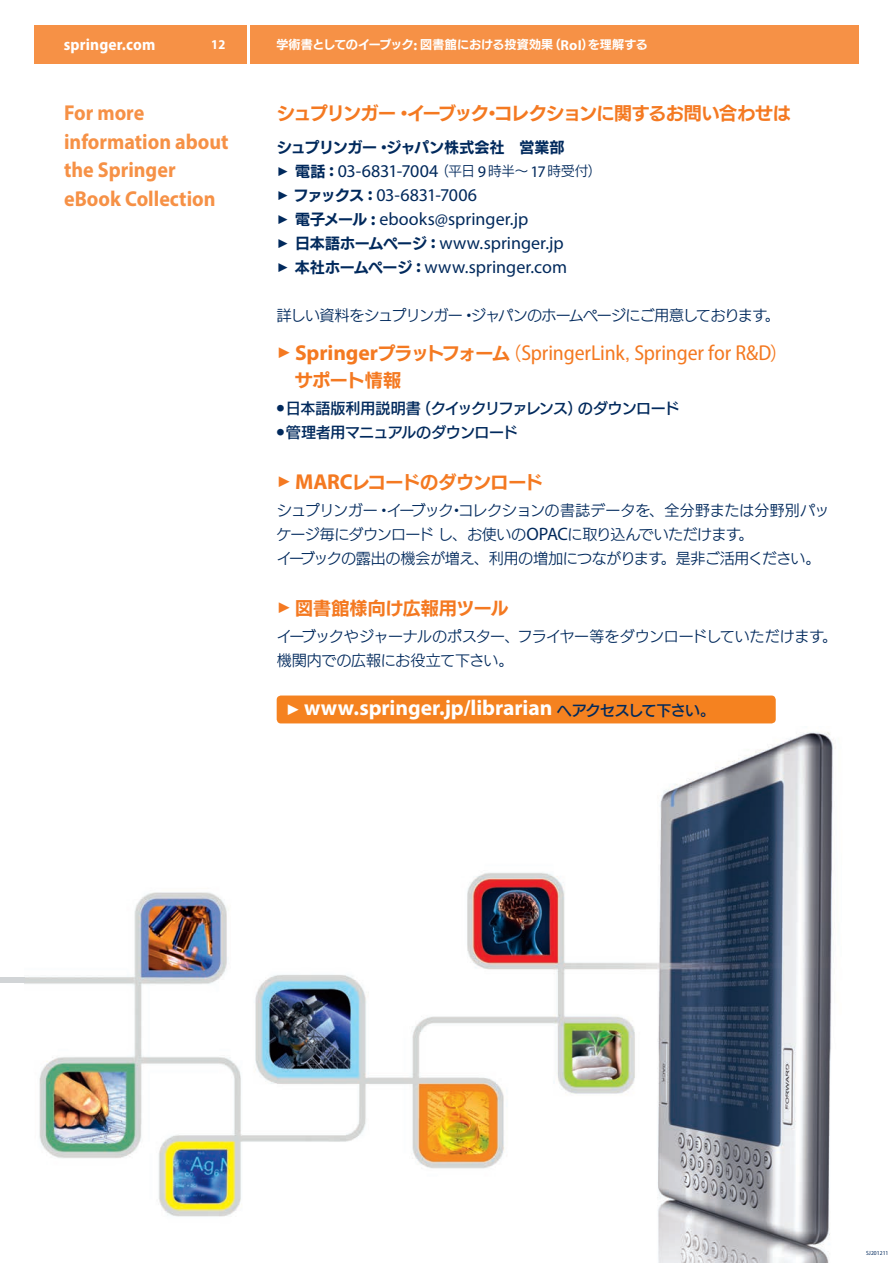
<style>
.page{position:relative;width:893px;height:1263px;background:#fff}
.page>*{position:absolute;margin:0;border:0;box-sizing:border-box;transform-origin:0 0}
.t1{font:700 21.6px/28.5px "Myriad Pro";color:#f69146;scale:.93 1}
.t2{font:semi-condensed 21.6px "Myriad Pro";letter-spacing:-.005em;color:#f47921}
.t3{font:700 21.6px "Myriad Pro";color:#fff}
.t4{font:18px/24px "Myriad Pro";color:#00295c}
.t5{font:18px "New Rodin Pro N B";letter-spacing:-.035em;color:#f47921}
.t6{font:18px "New Rodin Pro N B";letter-spacing:-.005em;color:#f47921}
.t7{font:700 semi-condensed 16.5px "Myriad Pro";letter-spacing:.01em;color:#fff}
.t8{font:15px/24px "New Rodin Pro N M";letter-spacing:-.03em;color:#00295c}
.t9{font:15px "New Rodin Pro N DB";letter-spacing:-.035em;color:#00295c}
.t10{font:15px "New Rodin Pro N M";letter-spacing:-.055em;color:#00295c}
.t11{font:15px "New Rodin Pro N B";letter-spacing:-.01em;color:#00295c}
.t12{font:700 semi-condensed 13.5px "Myriad Pro";color:#fff}
.t13{font:12px "New Rodin Pro N B";color:#fff}
.t14{font:semi-condensed 6px "Myriad Pro";letter-spacing:.01em;color:#00295c}
.s1{font-family:"Myriad Pro";font-weight:700;font-size:14.4px}
.s2{font-family:"S Buttons";font-size:15px}
.s3{font-family:"New Rodin Pro N B";font-size:15px}
.s4{font-weight:700}
.s5{font-family:"New Rodin Pro N M";font-size:13.5px}
.s6{font-size:16.2px}
.s7{font-family:"S Buttons";font-stretch:normal;font-size:18px}
.s8{font-weight:700;font-stretch:normal}
.s9{font-family:"New Rodin Pro N B";font-stretch:normal;font-size:18px}
.s10{font-family:"New Rodin Pro N M";font-stretch:normal;font-size:18px}
.s11{font-family:"S Buttons"}
.s12{font-family:"Myriad Pro";font-weight:700;font-size:21.6px}
.s13{font-family:"Myriad Pro";font-size:18px}
.s14{font-family:"S Buttons";font-weight:400;font-size:18px}
.s15{font-family:"New Rodin Pro N DB";font-weight:400;font-size:15px;color:#00295c}
</style>
<div class="page">
<div style="left:34px;top:26px;width:213px;height:38px;background:#f69146"></div>
<div style="left:251px;top:26px;width:608px;height:38px;background:#f69146"></div>
<img style="left:25px;top:732px;width:811px;height:531px">
<div style="left:0;top:977px;width:25px;height:6px;background:#d1d4d6"></div>
<div style="left:277px;top:695px;width:499px;height:28px;background:#f58220;border-radius:4px"></div>
<p class="t7" style="left:64px;top:35px;width:93px">springer.com</p>
<p class="t12" style="left:211px;top:37px;width:16px">12</p>
<p class="t13" style="left:276px;top:35px;width:373px">学術書としてのイーブック<span class="s1">:</span> 図書館における投資効果（<span class="s1">RoI</span>）を理解する</p>
<h1 class="t1" style="left:64px;top:98px;width:178px">For more information about the Springer eBook Collection</h1>
<p class="t5" style="left:277px;top:97px;width:516px">シュプリンガー・イーブック・コレクションに関するお問い合わせは</p>
<p class="t11" style="left:277px;top:134px;width:289px">シュプリンガー・ジャパン株式会社　営業部</p>
<p class="t4" style="left:277px;top:159px;width:326px"><span class="s2">7</span> <span class="s3">電話</span> <span class="s4">:</span> 03-6831-7004 <span class="s5">（平日</span> <span class="s6">9</span><span class="s5">時半～</span><span class="s6">17</span><span class="s5">時受付）<br></span><span class="s2">7</span> <span class="s3">ファックス</span> <span class="s4">:</span> 03-6831-7006<br><span class="s2">7</span> <span class="s3">電子メール</span> <span class="s4">:</span> ebooks@springer.jp<br><span class="s2">7</span> <span class="s3">日本語ホームページ</span> <span class="s4">:</span> www.springer.jp<br><span class="s2">7</span> <span class="s3">本社ホームページ</span> <span class="s4">:</span> www.springer.com</p>
<p class="t10" style="left:277px;top:303px;width:505px">詳しい資料をシュプリンガー・ジャパンのホームページにご用意しております。</p>
<h1 class="t2" style="left:277px;top:341px;width:513px"><span class="s7">7</span> <span class="s8">Springer</span><span class="s9">プラットフォーム</span><span class="s10">（</span>SpringerLink<span class="s10">，</span>Springer for R&amp;D<span class="s10">）</span></h1>
<p class="t5" style="left:277px;top:364px;width:126px">　サポート情報</p>
<p class="t9" style="left:277px;top:395px;width:405px"><sup>●</sup> 日本語版利用説明書（クイックリファレンス）のダウンロード</p>
<p class="t9" style="left:277px;top:419px;width:243px"><sup>●</sup> 管理者用マニュアルのダウンロード</p>
<p class="t5" style="left:277px;top:466px;width:268px"><span class="s11">7</span> <span class="s12">MARC</span>レコードのダウンロード</p>
<p class="t8" style="left:277px;top:497px;width:554px">シュプリンガー・イーブック・コレクションの書誌データを、全分野または分野別パッケージ毎にダウンロードし、お使いの<span class="s13">OPAC</span>に取り込んでいただけます。<br>イーブックの露出の機会が増え、利用の増加につながります。是非ご活用ください。</p>
<p class="t6" style="left:277px;top:592px;width:233px"><span class="s11">7</span> 図書館様向け広報用ツール</p>
<p class="t8" style="left:277px;top:623px;width:562px">イーブックやジャーナルのポスター、フライヤー等をダウンロードしていただけます。機関内での広報にお役立て下さい。</p>
<h1 class="t3" style="left:286px;top:694px;width:431px"><span class="s14">7</span> www.springer.jp/librarian <span class="s15">へアクセスして下さい。</span></h1>
<p class="t14" style="left:866px;top:1249px;width:24px">SJ201211</p>
</div>
